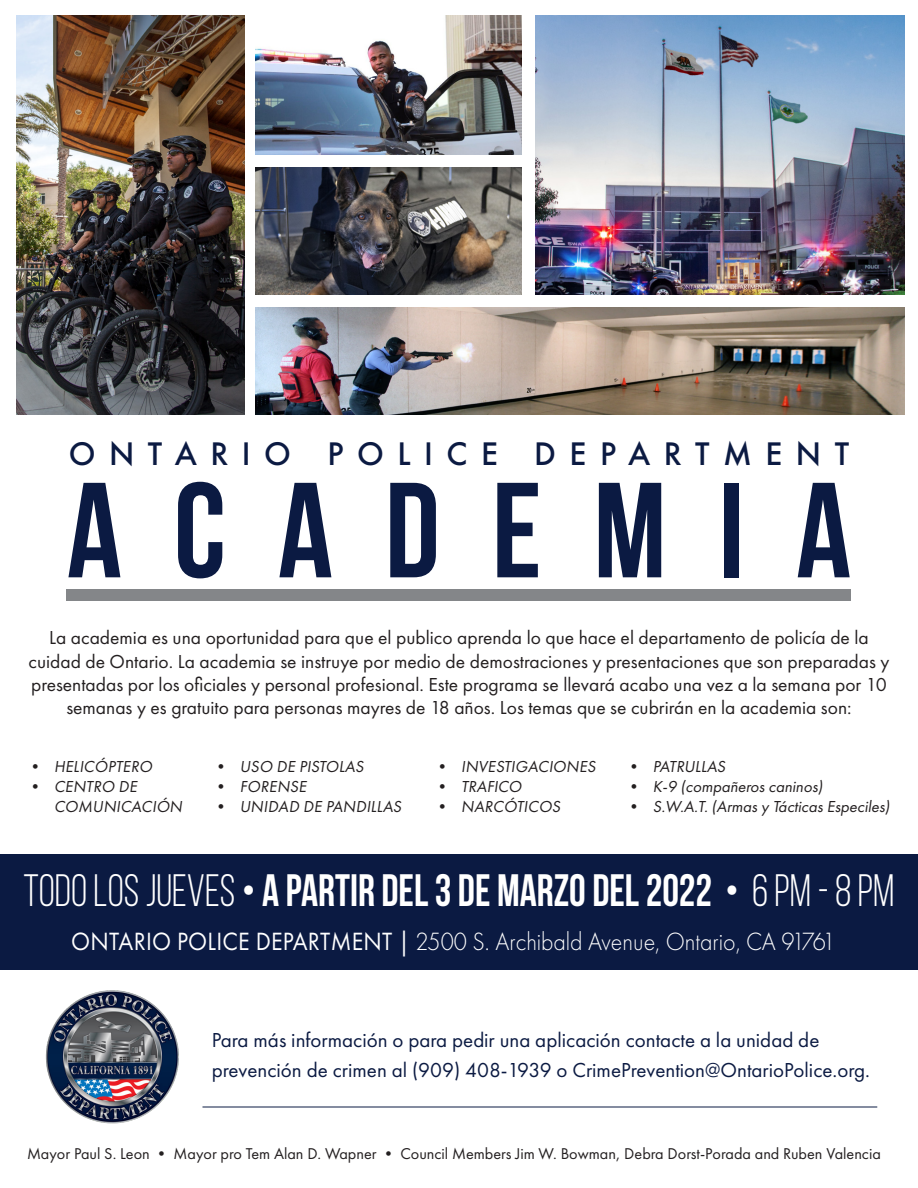
<style>
.page{position:relative;width:918px;height:1188px;background:#fff}
.page>*{position:absolute;margin:0;border:0;box-sizing:border-box;transform-origin:0 0}
.t1{font:700 135px "Bebas Neue";letter-spacing:.385em;color:#0b1a42}
.t2{font:700 45.3px "Bebas Neue";color:#fff;scale:.93 1}
.t3{font:500 30px "Futura";letter-spacing:.45em;color:#0b1a42}
.t4{font:300 25.95px "Futura PT";color:#fff;scale:.93 1}
.t5{font:21px/30px "Futura PT";color:#0b1a42}
.t6{font:19.5px/23.4px "Futura PT";color:#231f20;text-align:center}
.t7{font:16.5px/19.8px "Futura PT";color:#231f20}
.t8{font:16.2px "Futura PT";color:#231f20}
.s1{font-weight:400}
</style>
<div class="page">
<div style="left:0;top:854px;width:918px;height:116px;background:#0b1a42"></div>
<div style="left:67px;top:589px;width:784px;height:12px;background:#848689"></div>
<img style="left:45px;top:990px;width:134px;height:134px">
<img style="left:255px;top:15px;width:267px;height:140px">
<img style="left:255px;top:168px;width:267px;height:127px">
<img style="left:255px;top:308px;width:649px;height:107px">
<img style="left:16px;top:15px;width:228px;height:400px">
<img style="left:536px;top:15px;width:368px;height:280px">
<hr style="left:202px;top:1107px;width:675px;height:1px;background:#0b1a42">
<p class="t3" style="left:69px;top:434px;width:782px">ONTARIO POLICE DEPARTMENT</p>
<p class="t1" style="left:67px;top:457px;width:786px">ACADEMIA</p>
<p class="t6" style="left:28px;top:626px;width:863px">La academia es una oportunidad para que el publico aprenda lo que hace el departamento de policía de la cuidad de Ontario. La academia se instruye por medio de demostraciones y presentaciones que son preparadas y presentadas por los oficiales y personal profesional. Este programa se llevará acabo una vez a la semana por 10 semanas y es gratuito para personas mayres de 18 años. Los temas que se cubrirán en la academia son:</p>
<p class="t7" style="left:27px;top:757px;width:129px">• HELICÓPTERO</p>
<p class="t7" style="left:54px;top:777px;width:132px;text-indent:-27px">• CENTRO DE<br>COMUNICACIÓN</p>
<p class="t7" style="left:213px;top:757px;width:155px">• USO DE PISTOLAS</p>
<p class="t7" style="left:213px;top:777px;width:98px">• FORENSE</p>
<p class="t7" style="left:213px;top:796px;width:193px">• UNIDAD DE PANDILLAS</p>
<p class="t7" style="left:434px;top:757px;width:166px">• INVESTIGACIONES</p>
<p class="t7" style="left:434px;top:777px;width:92px">• TRAFICO</p>
<p class="t7" style="left:434px;top:796px;width:130px">• NARCÓTICOS</p>
<p class="t7" style="left:626px;top:757px;width:104px">• PATRULLAS</p>
<p class="t7" style="left:626px;top:777px;width:201px">• K-9 (compañeros caninos)</p>
<p class="t7" style="left:626px;top:796px;width:268px">• S.W.A.T. (Armas y Tácticas Especiles)</p>
<p class="t2" style="left:23px;top:866px;width:938px"><span class="s1">TODO LOS JUEVES</span> <span class="s1">•</span> A PARTIR DEL 3 DE MARZO DEL 2022 <span class="s1">•</span> <span class="s1">6 PM - 8 PM</span></p>
<p class="t4" style="left:71px;top:926px;width:823px"><span class="s1">ONTARIO POLICE DEPARTMENT |</span> 2500 S. Archibald Avenue, Ontario, CA 91761</p>
<p class="t5" style="left:212px;top:1025px;width:660px">Para más información o para pedir una aplicación contacte a la unidad de prevención de crimen al (909) 408-1939 o CrimePrevention@OntarioPolice.org.</p>
<p class="t8" style="left:27px;top:1144px;width:855px">Mayor Paul S. Leon • Mayor pro Tem Alan D. Wapner • Council Members Jim W. Bowman, Debra Dorst-Porada and Ruben Valencia</p>
</div>
